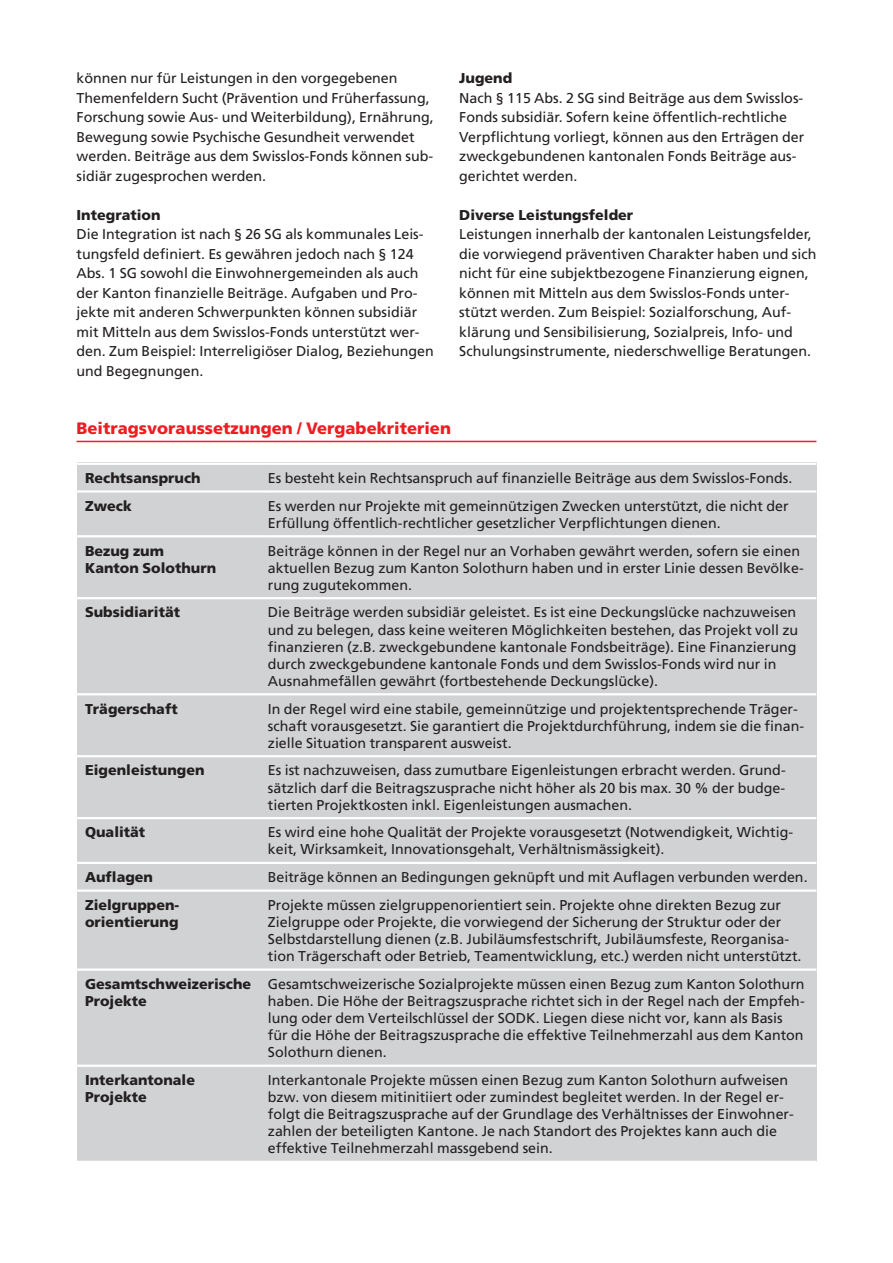
<style>
.page{position:relative;width:893px;height:1263px;background:#fff}
.page>*{position:absolute;margin:0;border:0;box-sizing:border-box;transform-origin:0 0}
.t1{font:900 16.5px "Frutiger LT Com";color:#ee1d23}
.t2{font:14.25px/17.1px "Frutiger LT Com";color:#231f20}
.t3{font:900 14.25px/17.1px "Frutiger LT Com";color:#231f20}
</style>
<div class="page">
<hr style="left:77px;top:441px;width:739px;height:1px;background:#ee1d23">
<div style="left:77px;top:463px;width:739px;height:699px;background:#d1d2d4"></div>
<hr style="left:77px;top:463px;width:191px;height:2px;background:#fff">
<hr style="left:268px;top:463px;width:548px;height:2px;background:#fff">
<hr style="left:77px;top:490px;width:191px;height:3px;background:#fff">
<hr style="left:268px;top:490px;width:548px;height:3px;background:#fff">
<hr style="left:77px;top:535px;width:191px;height:2px;background:#fff">
<hr style="left:268px;top:535px;width:548px;height:2px;background:#fff">
<hr style="left:77px;top:597px;width:191px;height:2px;background:#fff">
<hr style="left:268px;top:597px;width:548px;height:2px;background:#fff">
<hr style="left:77px;top:693px;width:191px;height:2px;background:#fff">
<hr style="left:268px;top:693px;width:548px;height:2px;background:#fff">
<hr style="left:77px;top:755px;width:191px;height:2px;background:#fff">
<hr style="left:268px;top:755px;width:548px;height:2px;background:#fff">
<hr style="left:77px;top:817px;width:191px;height:2px;background:#fff">
<hr style="left:268px;top:817px;width:548px;height:2px;background:#fff">
<hr style="left:77px;top:862px;width:191px;height:2px;background:#fff">
<hr style="left:268px;top:862px;width:548px;height:2px;background:#fff">
<hr style="left:77px;top:889px;width:191px;height:3px;background:#fff">
<hr style="left:268px;top:889px;width:548px;height:3px;background:#fff">
<hr style="left:77px;top:968px;width:191px;height:3px;background:#fff">
<hr style="left:268px;top:968px;width:548px;height:3px;background:#fff">
<hr style="left:77px;top:1064px;width:191px;height:3px;background:#fff">
<hr style="left:268px;top:1064px;width:548px;height:3px;background:#fff">
<hr style="left:77px;top:1161px;width:191px;height:2px;background:#fff">
<hr style="left:268px;top:1161px;width:548px;height:2px;background:#fff">
<p class="t2" style="left:77px;top:69px;width:359px;line-height:19.5px">können nur für Leistungen in den vorgegebenen Themenfeldern Sucht (Prävention und Früherfassung, Forschung sowie Aus- und Weiterbildung), Ernährung, Bewegung sowie Psychische Gesundheit verwendet werden. Beiträge aus dem Swisslos-Fonds können sub&shy;sidiär zugesprochen werden.</p>
<p class="t3" style="left:77px;top:206px;width:85px">Integration</p>
<p class="t2" style="left:77px;top:225px;width:359px;line-height:19.5px">Die Integration ist nach § 26 SG als kommunales Leis&shy;tungsfeld definiert. Es gewähren jedoch nach § 124<br>Abs. 1 SG sowohl die Einwohnergemeinden als auch der Kanton finanzielle Beiträge. Aufgaben und Pro&shy;jekte mit anderen Schwerpunkten können subsidiär mit Mitteln aus dem Swisslos-Fonds unterstützt wer&shy;den. Zum Beispiel: Interreligiöser Dialog, Beziehungen und Begegnungen.</p>
<p class="t3" style="left:459px;top:70px;width:55px">Jugend</p>
<p class="t2" style="left:459px;top:88px;width:347px;line-height:19.5px">Nach § 115 Abs. 2 SG sind Beiträge aus dem Swisslos-Fonds subsidiär. Sofern keine öffentlich-rechtliche Verpflichtung vorliegt, können aus den Erträgen der zweckgebundenen kantonalen Fonds Beiträge aus&shy;gerichtet werden.</p>
<p class="t3" style="left:459px;top:206px;width:175px">Diverse Leistungsfelder</p>
<p class="t2" style="left:459px;top:225px;width:359px;line-height:19.5px">Leistungen innerhalb der kantonalen Leistungsfelder, die vorwiegend präventiven Charakter haben und sich nicht für eine subjektbezogene Finanzierung eignen, können mit Mitteln aus dem Swisslos-Fonds unter&shy;stützt werden. Zum Beispiel: Sozialforschung, Auf&shy;klärung und Sensibilisierung, Sozialpreis, Info- und Schulungsinstrumente, niederschwellige Beratungen.</p>
<p class="t1" style="left:77px;top:419px;width:376px">Beitragsvoraussetzungen / Vergabekriterien</p>
<p class="t3" style="left:85px;top:469px;width:117px">Rechtsanspruch</p>
<p class="t2" style="left:268px;top:470px;width:526px">Es besteht kein Rechtsanspruch auf finanzielle Beiträge aus dem Swisslos-Fonds.</p>
<p class="t3" style="left:85px;top:497px;width:48px">Zweck</p>
<p class="t2" style="left:268px;top:497px;width:522px">Es werden nur Projekte mit gemeinnützigen Zwecken unterstützt, die nicht der<br>Erfüllung öffentlich-rechtlicher gesetzlicher Verpflichtungen dienen.</p>
<p class="t3" style="left:85px;top:542px;width:133px">Bezug zum<br>Kanton Solothurn</p>
<p class="t2" style="left:268px;top:542px;width:537px">Beiträge können in der Regel nur an Vorhaben gewährt werden, sofern sie einen aktuellen Bezug zum Kanton Solothurn haben und in erster Linie dessen Bevölke&shy;rung zugutekommen.</p>
<p class="t3" style="left:85px;top:604px;width:97px">Subsidiarität</p>
<p class="t2" style="left:268px;top:604px;width:532px">Die Beiträge werden subsidiär geleistet. Es ist eine Deckungslücke nachzuweisen und zu belegen, dass keine weiteren Möglichkeiten bestehen, das Projekt voll zu finanzieren (z.B. zweckgebundene kantonale Fondsbeiträge). Eine Finanzierung durch zweckgebundene kantonale Fonds und dem Swisslos-Fonds wird nur in Ausnahmefällen gewährt (fortbestehende Deckungslücke).</p>
<p class="t3" style="left:85px;top:700px;width:94px">Trägerschaft</p>
<p class="t2" style="left:268px;top:700px;width:538px">In der Regel wird eine stabile, gemeinnützige und projektentsprechende Träger&shy;schaft vorausgesetzt. Sie garantiert die Projektdurchführung, indem sie die finan&shy;zielle Situation transparent ausweist.</p>
<p class="t3" style="left:85px;top:762px;width:121px">Eigenleistungen</p>
<p class="t2" style="left:268px;top:762px;width:519px;text-align:justify">Es ist nachzuweisen, dass zumutbare Eigenleistungen erbracht werden. Grund&shy;sätzlich darf die Beitragszusprache nicht höher als 20 bis max. 30 % der budge&shy;tierten Projektkosten inkl. Eigenleistungen ausmachen.</p>
<p class="t3" style="left:85px;top:824px;width:62px">Qualität</p>
<p class="t2" style="left:268px;top:824px;width:527px">Es wird eine hohe Qualität der Projekte vorausgesetzt (Notwendigkeit, Wichtig&shy;keit, Wirksamkeit, Innovationsgehalt, Verhältnismässigkeit).</p>
<p class="t3" style="left:85px;top:868px;width:70px">Auflagen</p>
<p class="t2" style="left:268px;top:869px;width:541px">Beiträge können an Bedingungen geknüpft und mit Auflagen verbunden werden.</p>
<p class="t3" style="left:85px;top:896px;width:96px">Zielgruppen&shy;orientierung</p>
<p class="t2" style="left:268px;top:896px;width:535px">Projekte müssen zielgruppenorientiert sein. Projekte ohne direkten Bezug zur Zielgruppe oder Projekte, die vorwiegend der Sicherung der Struktur oder der Selbstdarstellung dienen (z.B. Jubiläumsfestschrift, Jubiläumsfeste, Reorganisa&shy;tion Trägerschaft oder Betrieb, Teamentwicklung, etc.) werden nicht unterstützt.</p>
<p class="t3" style="left:85px;top:975px;width:168px">Gesamtschweizerische<br>Projekte</p>
<p class="t2" style="left:268px;top:975px;width:538px">Gesamtschweizerische Sozialprojekte müssen einen Bezug zum Kanton Solothurn haben. Die Höhe der Beitragszusprache richtet sich in der Regel nach der Empfeh&shy;lung oder dem Verteilschlüssel der SODK. Liegen diese nicht vor, kann als Basis für die Höhe der Beitragszusprache die effektive Teilnehmerzahl aus dem Kanton Solothurn dienen.</p>
<p class="t3" style="left:85px;top:1071px;width:112px">Interkantonale<br>Projekte</p>
<p class="t2" style="left:268px;top:1071px;width:527px">Interkantonale Projekte müssen einen Bezug zum Kanton Solothurn aufweisen bzw. von diesem mitinitiiert oder zumindest begleitet werden. In der Regel er&shy;folgt die Beitragszusprache auf der Grundlage des Verhältnisses der Einwohner&shy;zahlen der beteiligten Kantone. Je nach Standort des Projektes kann auch die effektive Teilnehmerzahl massgebend sein.</p>
</div>
